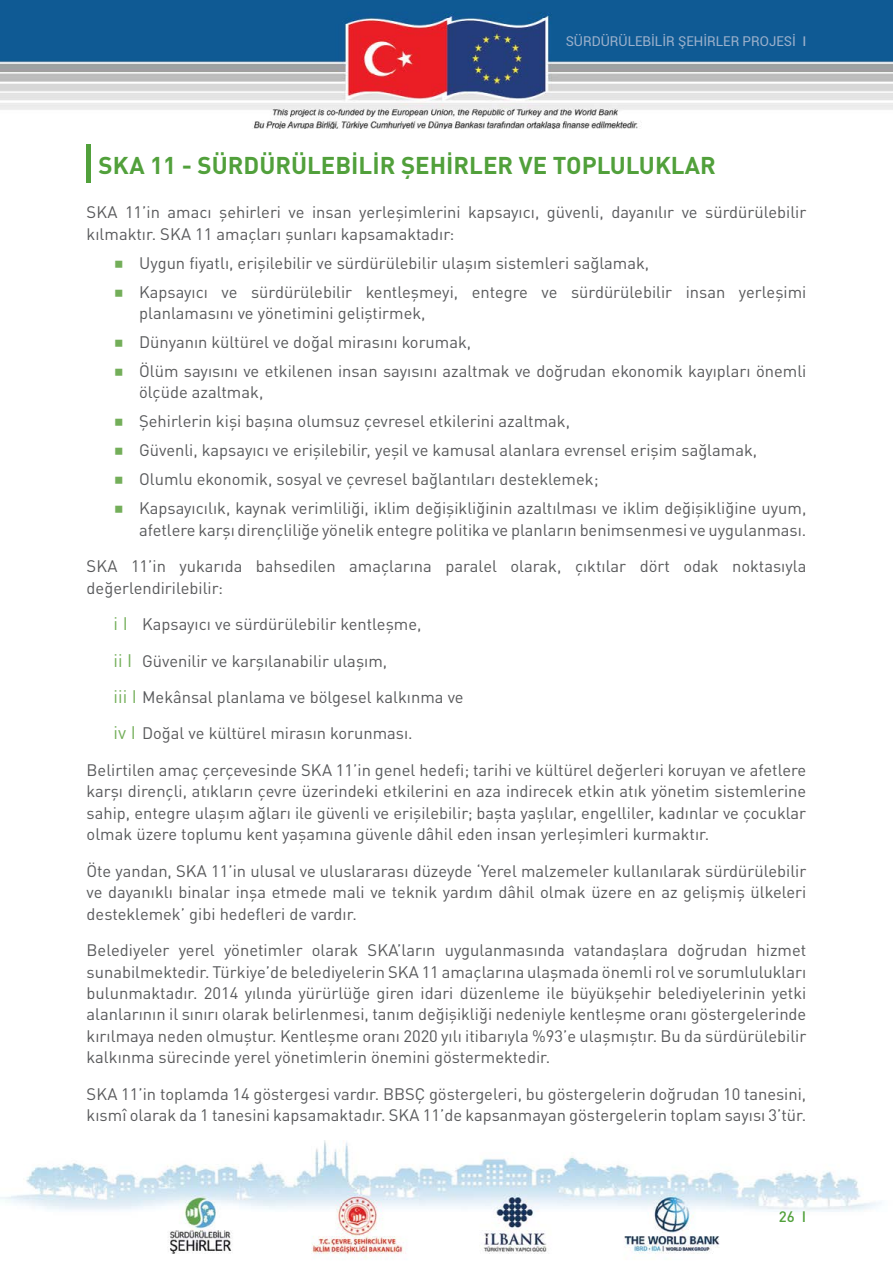
<style>
.page{position:relative;width:893px;height:1263px;background:#fff}
.page>*{position:absolute;margin:0;border:0;box-sizing:border-box;transform-origin:0 0}
.t1{font:700 24px "FFDIN";color:#51a03b}
.t2{font:16.5px/21.5px "FFDIN";color:#58595b}
.t3{font:500 15px "FFDIN";color:#51a03b}
.t4{font:13.5px "Roboto";color:#9bb0cb}
.s1{font-family:"FFDIN";font-weight:500}
.s2{font-family:"Montserrat";font-size:18px;color:#73ae59}
.s3{font-size:18px;color:#73ae59}
</style>
<div class="page">
<img style="left:0;top:0;width:893px;height:129px">
<img style="left:0;top:1140px;width:881px;height:119px">
<hr style="left:87px;top:144px;width:4px;height:39px;background:#51a03b">
<p class="t4" style="left:566px;top:32px;width:242px">SÜRDÜRÜLEBİLİR ŞEHİRLER PROJESİ <span class="s1">I</span></p>
<h1 class="t1" style="left:99px;top:147px;width:619px">SKA 11 - SÜRDÜRÜLEBİLİR ŞEHİRLER VE TOPLULUKLAR</h1>
<p class="t2" style="left:87px;top:201px;width:721px">SKA 11’in amacı şehirleri ve insan yerleşimlerini kapsayıcı, güvenli, dayanılır ve sürdürülebilir kılmaktır. SKA 11 amaçları şunları kapsamaktadır:</p>
<p class="t2" style="left:114px;top:251px;width:537px"><span class="s2">■</span> Uygun fiyatlı, erişilebilir ve sürdürülebilir ulaşım sistemleri sağlamak,</p>
<p class="t2" style="left:139px;top:280px;width:669px;text-indent:-26px"><span class="s2">■</span> Kapsayıcı ve sürdürülebilir kentleşmeyi, entegre ve sürdürülebilir insan yerleşimi planlamasını ve yönetimini geliştirmek,</p>
<p class="t2" style="left:114px;top:330px;width:359px"><span class="s2">■</span> Dünyanın kültürel ve doğal mirasını korumak,</p>
<p class="t2" style="left:139px;top:359px;width:669px;text-indent:-26px"><span class="s2">■</span> Ölüm sayısını ve etkilenen insan sayısını azaltmak ve doğrudan ekonomik kayıpları önemli ölçüde azaltmak,</p>
<p class="t2" style="left:114px;top:410px;width:458px"><span class="s2">■</span> Şehirlerin kişi başına olumsuz çevresel etkilerini azaltmak,</p>
<p class="t2" style="left:114px;top:439px;width:645px"><span class="s2">■</span> Güvenli, kapsayıcı ve erişilebilir, yeşil ve kamusal alanlara evrensel erişim sağlamak,</p>
<p class="t2" style="left:114px;top:468px;width:486px"><span class="s2">■</span> Olumlu ekonomik, sosyal ve çevresel bağlantıları desteklemek;</p>
<p class="t2" style="left:114px;top:496px;width:694px;text-align:right"><span class="s2">■</span> Kapsayıcılık, kaynak verimliliği, iklim değişikliğinin azaltılması ve iklim değişikliğine uyum, afetlere karşı dirençliliğe yönelik entegre politika ve planların benimsenmesi ve uygulanması.</p>
<p class="t2" style="left:87px;top:554px;width:721px">SKA 11’in yukarıda bahsedilen amaçlarına paralel olarak, çıktılar dört odak noktasıyla değerlendirilebilir:</p>
<p class="t2" style="left:114px;top:612px;width:309px"><span class="s3">i I</span> Kapsayıcı ve sürdürülebilir kentleşme,</p>
<p class="t2" style="left:114px;top:649px;width:275px"><span class="s3">ii I</span> Güvenilir ve karşılanabilir ulaşım,</p>
<p class="t2" style="left:114px;top:685px;width:351px"><span class="s3">iii I</span> Mekânsal planlama ve bölgesel kalkınma ve</p>
<p class="t2" style="left:114px;top:722px;width:301px"><span class="s3">iv I</span> Doğal ve kültürel mirasın korunması.</p>
<p class="t2" style="left:87px;top:758px;width:721px;text-align:justify">Belirtilen amaç çerçevesinde SKA 11’in genel hedefi; tarihi ve kültürel değerleri koruyan ve afetlere karşı dirençli, atıkların çevre üzerindeki etkilerini en aza indirecek etkin atık yönetim sistemlerine sahip, entegre ulaşım ağları ile güvenli ve erişilebilir; başta yaşlılar, engelliler, kadınlar ve çocuklar olmak üzere toplumu kent yaşamına güvenle dâhil eden insan yerleşimleri kurmaktır.</p>
<p class="t2" style="left:87px;top:859px;width:721px;text-align:justify">Öte yandan, SKA 11’in ulusal ve uluslararası düzeyde ‘Yerel malzemeler kullanılarak sürdürülebilir ve dayanıklı binalar inşa etmede mali ve teknik yardım dâhil olmak üzere en az gelişmiş ülkeleri desteklemek’ gibi hedefleri de vardır.</p>
<p class="t2" style="left:87px;top:938px;width:721px;text-align:justify">Belediyeler yerel yönetimler olarak SKA’ların uygulanmasında vatandaşlara doğrudan hizmet sunabilmektedir. Türkiye’de belediyelerin SKA 11 amaçlarına ulaşmada önemli rol ve sorumlulukları bulunmaktadır. 2014 yılında yürürlüğe giren idari düzenleme ile büyükşehir belediyelerinin yetki alanlarının il sınırı olarak belirlenmesi, tanım değişikliği nedeniyle kentleşme oranı göstergelerinde kırılmaya neden olmuştur. Kentleşme oranı 2020 yılı itibarıyla %93’e ulaşmıştır. Bu da sürdürülebilir kalkınma sürecinde yerel yönetimlerin önemini göstermektedir.</p>
<p class="t2" style="left:87px;top:1082px;width:721px">SKA 11’in toplamda 14 göstergesi vardır. BBSÇ göstergeleri, bu göstergelerin doğrudan 10 tanesini, kısmî olarak da 1 tanesini kapsamaktadır. SKA 11’de kapsanmayan göstergelerin toplam sayısı 3’tür.</p>
<p class="t3" style="left:779px;top:1205px;width:29px">26 I</p>
</div>
